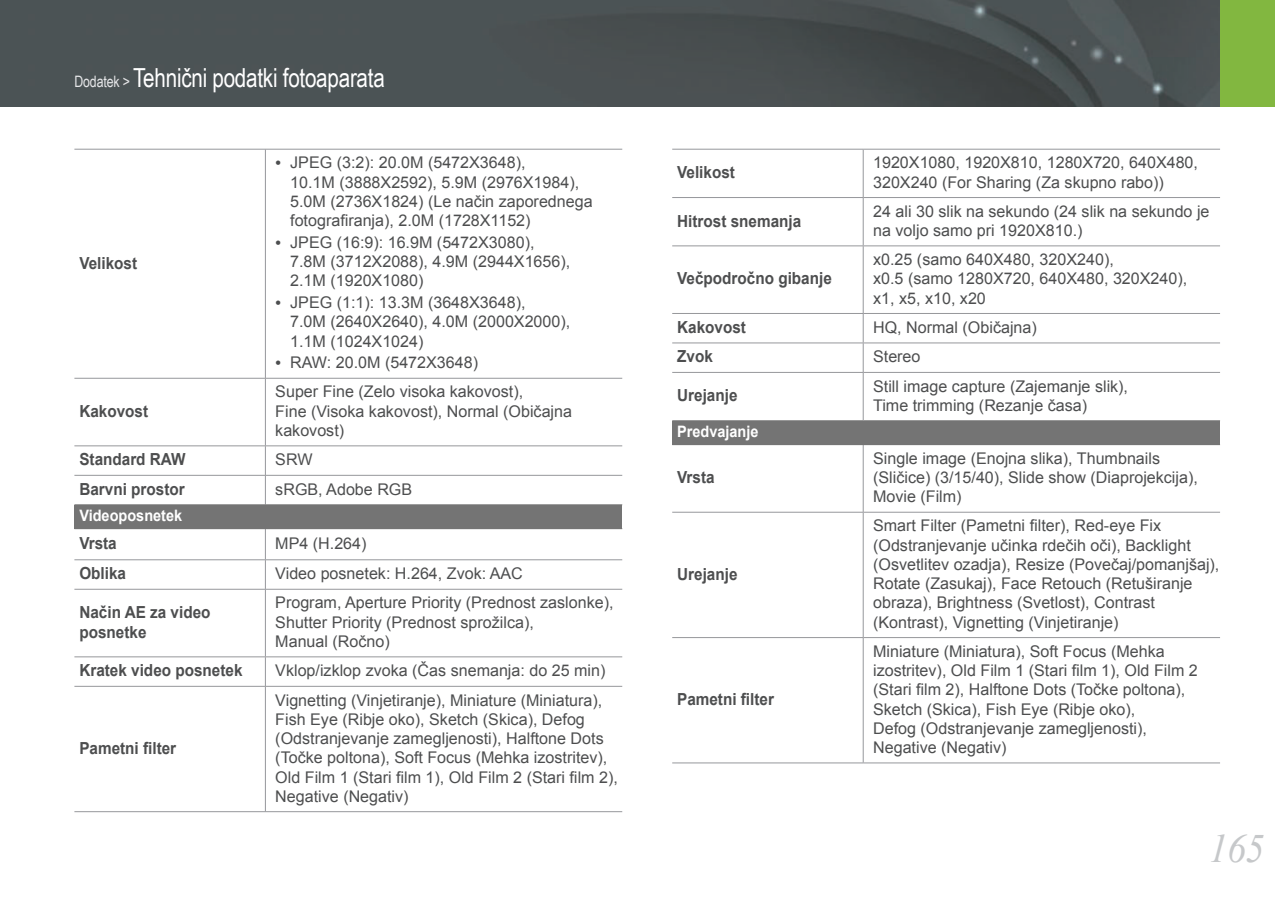
<style>
.page{position:relative;width:1275px;height:903px;background:#fff}
.page>*{position:absolute;margin:0;border:0;box-sizing:border-box;transform-origin:0 0}
.t1{font:italic 40.25px "Times New Roman";color:#c6c8ca;scale:.95 1}
.t2{font:26.25px "Arial Narrow";letter-spacing:-.01em;color:#fff;scale:.96 1}
.t3{font:700 16.62px/19.9px "Arial";color:#4d4e4f;scale:.92 1}
.t4{font:16.1px/19.2px "Arial";color:#4d4e4f}
.t5{font:700 15.75px "Arial";color:#fff;scale:.92 1}
.s1{font-size:15.75px;color:#e6e7e9}
.s2{font-size:17.5px}
</style>
<div class="page">
<img style="left:0;top:0;width:1220px;height:107px">
<div style="left:1220px;top:0;width:55px;height:107px;background:#82b740"></div>
<div style="left:74px;top:505px;width:548px;height:24px;background:#747474"></div>
<hr style="left:74px;top:149px;width:548px;height:1px;background:#96979b">
<hr style="left:265px;top:150px;width:1px;height:228px;background:#96979b">
<hr style="left:74px;top:378px;width:548px;height:1px;background:#96979b">
<hr style="left:265px;top:379px;width:1px;height:66px;background:#96979b">
<hr style="left:74px;top:445px;width:548px;height:1px;background:#96979b">
<hr style="left:265px;top:529px;width:1px;height:30px;background:#96979b">
<hr style="left:74px;top:559px;width:548px;height:1px;background:#96979b">
<svg style="left:265px;top:560px;width:1px;height:29px"></svg>
<hr style="left:74px;top:589px;width:548px;height:1px;background:#96979b">
<hr style="left:265px;top:590px;width:1px;height:66px;background:#96979b">
<hr style="left:74px;top:656px;width:548px;height:1px;background:#96979b">
<svg style="left:265px;top:657px;width:1px;height:29px"></svg>
<hr style="left:74px;top:686px;width:548px;height:1px;background:#96979b">
<hr style="left:265px;top:687px;width:1px;height:124px;background:#96979b">
<hr style="left:74px;top:811px;width:548px;height:1px;background:#96979b">
<hr style="left:74px;top:475px;width:548px;height:1px;background:#96979b">
<svg style="left:265px;top:446px;width:1px;height:58px"></svg>
<hr style="left:74px;top:504px;width:548px;height:1px;background:#747474">
<div style="left:672px;top:421px;width:548px;height:24px;background:#747474"></div>
<hr style="left:672px;top:149px;width:191px;height:1px;background:#96979b">
<hr style="left:863px;top:149px;width:357px;height:1px;background:#96979b">
<hr style="left:863px;top:150px;width:1px;height:47px;background:#96979b">
<hr style="left:672px;top:197px;width:191px;height:1px;background:#96979b">
<hr style="left:863px;top:197px;width:357px;height:1px;background:#96979b">
<hr style="left:863px;top:198px;width:1px;height:47px;background:#96979b">
<hr style="left:672px;top:245px;width:191px;height:1px;background:#96979b">
<hr style="left:863px;top:245px;width:357px;height:1px;background:#96979b">
<hr style="left:863px;top:246px;width:1px;height:67px;background:#96979b">
<hr style="left:672px;top:313px;width:191px;height:1px;background:#96979b">
<hr style="left:863px;top:313px;width:357px;height:1px;background:#96979b">
<hr style="left:672px;top:343px;width:191px;height:1px;background:#96979b">
<hr style="left:863px;top:343px;width:357px;height:1px;background:#96979b">
<svg style="left:863px;top:314px;width:1px;height:58px"></svg>
<hr style="left:672px;top:372px;width:191px;height:1px;background:#96979b">
<hr style="left:863px;top:372px;width:357px;height:1px;background:#96979b">
<hr style="left:863px;top:373px;width:1px;height:47px;background:#96979b">
<hr style="left:863px;top:445px;width:1px;height:67px;background:#96979b">
<hr style="left:672px;top:512px;width:191px;height:1px;background:#96979b">
<hr style="left:863px;top:512px;width:357px;height:1px;background:#96979b">
<hr style="left:863px;top:512px;width:1px;height:125px;background:#96979b">
<hr style="left:672px;top:637px;width:191px;height:1px;background:#96979b">
<hr style="left:863px;top:637px;width:357px;height:1px;background:#96979b">
<hr style="left:863px;top:638px;width:1px;height:124px;background:#96979b">
<hr style="left:672px;top:762px;width:191px;height:1px;background:#96979b">
<hr style="left:863px;top:762px;width:357px;height:1px;background:#96979b">
<hr style="left:672px;top:420px;width:191px;height:1px;background:#747474">
<hr style="left:863px;top:420px;width:357px;height:1px;background:#747474">
<h2 class="t2" style="left:74px;top:62px;width:325px"><span class="s1">Dodatek &gt;</span> Tehnični podatki fotoaparata</h2>
<p class="t3" style="left:79px;top:253px;width:64px">Velikost</p>
<p class="t3" style="left:79px;top:401px;width:76px">Kakovost</p>
<p class="t4" style="left:290px;top:153px;width:304px;text-indent:-15px"><span class="s2">•</span> JPEG (3:2): 20.0M (5472X3648),<br>10.1M (3888X2592), 5.9M (2976X1984), 5.0M (2736X1824) (Le način zaporednega fotografiranja), 2.0M (1728X1152)</p>
<p class="t4" style="left:290px;top:233px;width:282px;text-indent:-15px"><span class="s2">•</span> JPEG (16:9): 16.9M (5472X3080),<br>7.8M (3712X2088), 4.9M (2944X1656),<br>2.1M (1920X1080)</p>
<p class="t4" style="left:290px;top:293px;width:282px;text-indent:-15px"><span class="s2">•</span> JPEG (1:1): 13.3M (3648X3648),<br>7.0M (2640X2640), 4.0M (2000X2000),<br>1.1M (1024X1024)</p>
<p class="t4" style="left:275px;top:353px;width:204px"><span class="s2">•</span> RAW: 20.0M (5472X3648)</p>
<p class="t4" style="left:275px;top:382px;width:298px">Super Fine (Zelo visoka kakovost),<br>Fine (Visoka kakovost), Normal (Običajna kakovost)</p>
<p class="t3" style="left:79px;top:450px;width:117px">Standard RAW</p>
<p class="t4" style="left:275px;top:450px;width:39px">SRW</p>
<p class="t3" style="left:79px;top:479px;width:116px">Barvni prostor</p>
<p class="t4" style="left:275px;top:479px;width:138px">sRGB, Adobe RGB</p>
<p class="t5" style="left:79px;top:507px;width:113px">Videoposnetek</p>
<p class="t3" style="left:79px;top:533px;width:42px">Vrsta</p>
<p class="t4" style="left:275px;top:534px;width:93px">MP4 (H.264)</p>
<p class="t3" style="left:79px;top:563px;width:52px">Oblika</p>
<p class="t4" style="left:275px;top:564px;width:249px">Video posnetek: H.264, Zvok: AAC</p>
<p class="t3" style="left:79px;top:602px;width:144px">Način AE za video posnetke</p>
<p class="t4" style="left:275px;top:593px;width:340px">Program, Aperture Priority (Prednost zaslonke),<br>Shutter Priority (Prednost sprožilca),<br>Manual (Ročno)</p>
<p class="t3" style="left:79px;top:661px;width:179px">Kratek video posnetek</p>
<p class="t4" style="left:275px;top:661px;width:332px">Vklop/izklop zvoka (Čas snemanja: do 25 min)</p>
<p class="t3" style="left:79px;top:738px;width:107px">Pametni filter</p>
<p class="t4" style="left:275px;top:690px;width:344px">Vignetting (Vinjetiranje), Miniature (Miniatura), Fish Eye (Ribje oko), Sketch (Skica), Defog (Odstranjevanje zamegljenosti), Halftone Dots (Točke poltona), Soft Focus (Mehka izostritev), Old Film 1 (Stari film 1), Old Film 2 (Stari film 2), Negative (Negativ)</p>
<p class="t3" style="left:677px;top:162px;width:64px">Velikost</p>
<p class="t4" style="left:873px;top:153px;width:326px">1920X1080, 1920X810, 1280X720, 640X480,<br>320X240 (For Sharing (Za skupno rabo))</p>
<p class="t3" style="left:677px;top:211px;width:136px">Hitrost snemanja</p>
<p class="t4" style="left:873px;top:201px;width:338px">24 ali 30 slik na sekundo (24 slik na sekundo je na voljo samo pri 1920X810.)</p>
<p class="t3" style="left:677px;top:269px;width:170px">Večpodročno gibanje</p>
<p class="t4" style="left:873px;top:250px;width:316px">x0.25 (samo 640X480, 320X240),<br>x0.5 (samo 1280X720, 640X480, 320X240), x1, x5, x10, x20</p>
<p class="t3" style="left:677px;top:317px;width:76px">Kakovost</p>
<p class="t4" style="left:873px;top:318px;width:165px">HQ, Normal (Običajna)</p>
<p class="t3" style="left:677px;top:347px;width:40px">Zvok</p>
<p class="t4" style="left:873px;top:347px;width:49px">Stereo</p>
<p class="t3" style="left:677px;top:386px;width:67px">Urejanje</p>
<p class="t4" style="left:873px;top:376px;width:256px">Still image capture (Zajemanje slik),<br>Time trimming (Rezanje časa)</p>
<p class="t5" style="left:677px;top:423px;width:90px">Predvajanje</p>
<p class="t3" style="left:677px;top:467px;width:42px">Vrsta</p>
<p class="t4" style="left:873px;top:449px;width:326px">Single image (Enojna slika), Thumbnails (Sličice) (3/15/40), Slide show (Diaprojekcija),<br>Movie (Film)</p>
<p class="t3" style="left:677px;top:564px;width:67px">Urejanje</p>
<p class="t3" style="left:677px;top:689px;width:107px">Pametni filter</p>
<p class="t4" style="left:873px;top:516px;width:348px">Smart Filter (Pametni filter), Red-eye Fix (Odstranjevanje učinka rdečih oči), Backlight (Osvetlitev ozadja), Resize (Povečaj/pomanjšaj), Rotate (Zasukaj), Face Retouch (Retuširanje obraza), Brightness (Svetlost), Contrast (Kontrast), Vignetting (Vinjetiranje)</p>
<p class="t4" style="left:873px;top:641px;width:326px">Miniature (Miniatura), Soft Focus (Mehka izostritev), Old Film 1 (Stari film 1), Old Film 2 (Stari film 2), Halftone Dots (Točke poltona), Sketch (Skica), Fish Eye (Ribje oko),<br>Defog (Odstranjevanje zamegljenosti), Negative (Negativ)</p>
<h1 class="t1" style="left:1209px;top:826px;width:60px">165</h1>
</div>
